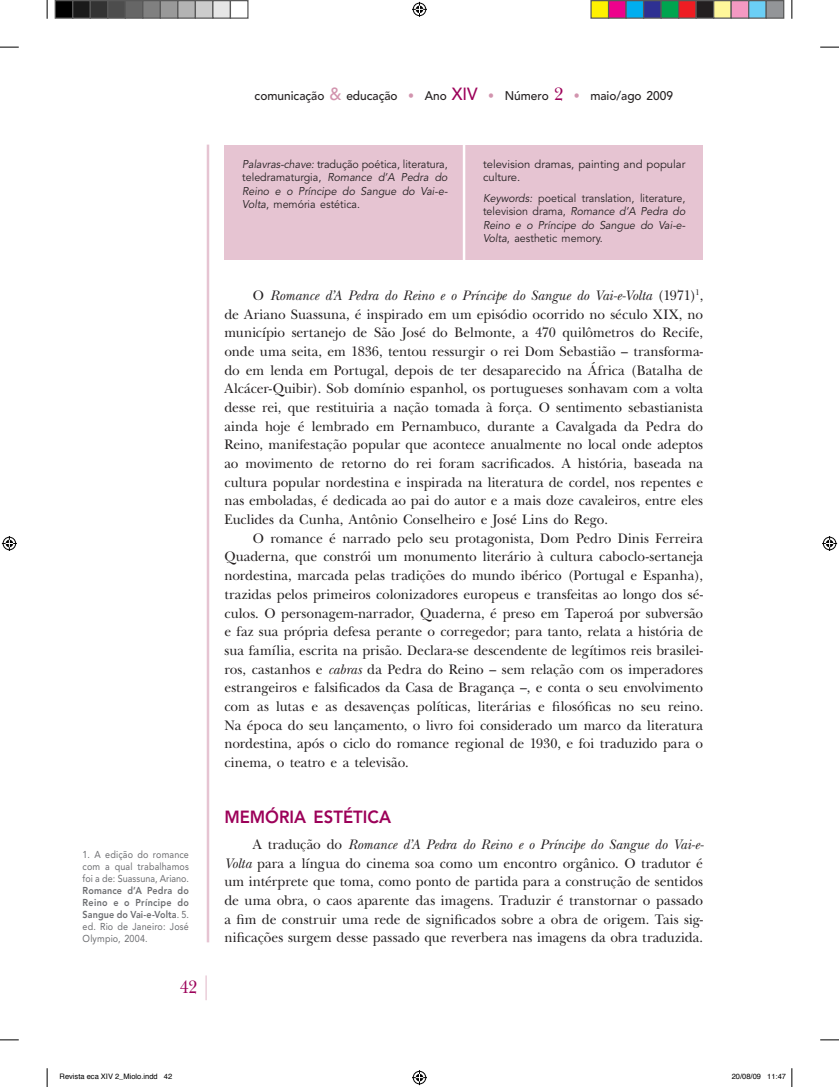
<style>
.page{position:relative;width:839px;height:1087px;background:#fff}
.page>*{position:absolute;margin:0;border:0;box-sizing:border-box;transform-origin:0 0}
.t1{font:18.75px "New Baskerville";color:#9c0159;scale:.9 1}
.t2{font:800 17.5px "Avenir";color:#9c0159;scale:.95 1}
.t3{font:14.38px/18.6px "New Baskerville";color:#231f20;text-align:justify;scale:.95 1}
.t4{font:500 12.5px "Avenir";color:#231f20;scale:.95 1}
.t5{font:italic 11.25px/13.5px "Avenir";color:#231f20;text-align:justify;scale:.95 1}
.t6{font:11.25px/13.5px "Avenir";color:#231f20;text-align:justify;scale:.95 1}
.t7{font:11.25px/13.5px "Avenir";color:#231f20}
.t8{font:800 10px/12px "Avenir";letter-spacing:.02em;color:#6c6d70;text-align:justify;scale:.9 1}
.t9{font:10px/12px "Avenir";letter-spacing:.015em;color:#6c6d70;text-align:justify;scale:.9 1}
.t10{font:7.5px "Helvetica";color:#000}
.s1{font-size:17.5px;color:#d294ae}
.s2{color:#d294ae}
.s3{font-size:17.5px;color:#9c0159}
.s4{font-family:"New Baskerville";font-weight:400;font-size:18.75px;color:#9c0159}
.s5{font-weight:400}
.s6{font-style:normal}
.s7{font-style:italic}
</style>
<div class="page">
<hr style="left:207px;top:145px;width:2px;height:797px;background:#e6c4d2">
<hr style="left:205px;top:975px;width:2px;height:25px;background:#e6c4d2">
<div style="left:224px;top:145px;width:479px;height:115px;background:#e6c4d2"></div>
<hr style="left:462px;top:138px;width:3px;height:128px;background:#fff">
<svg style="left:0;top:46px;width:19px;height:2px"></svg>
<svg style="left:820px;top:46px;width:18px;height:2px"></svg>
<svg style="left:0;top:1039px;width:19px;height:1px"></svg>
<svg style="left:820px;top:1039px;width:18px;height:1px"></svg>
<svg style="left:46px;top:0;width:2px;height:19px"></svg>
<svg style="left:46px;top:1068px;width:2px;height:18px"></svg>
<svg style="left:791px;top:0;width:1px;height:19px"></svg>
<svg style="left:412px;top:2px;width:15px;height:15px"></svg>
<svg style="left:412px;top:1070px;width:15px;height:14px"></svg>
<svg style="left:2px;top:536px;width:15px;height:15px"></svg>
<svg style="left:822px;top:536px;width:14px;height:15px"></svg>
<div style="left:55px;top:1px;width:18px;height:17px;background:#000"></div>
<div style="left:55px;top:0;width:18px;height:19px;border:1px solid #595959"></div>
<div style="left:73px;top:1px;width:17px;height:17px;background:#1a1a1a"></div>
<div style="left:72px;top:0;width:19px;height:19px;border:1px solid #595959"></div>
<div style="left:90px;top:1px;width:18px;height:17px;background:#333"></div>
<div style="left:90px;top:0;width:18px;height:19px;border:1px solid #595959"></div>
<div style="left:108px;top:1px;width:17px;height:17px;background:#4d4d4d"></div>
<div style="left:107px;top:0;width:19px;height:19px;border:1px solid #595959"></div>
<div style="left:125px;top:1px;width:18px;height:17px;background:#666"></div>
<div style="left:125px;top:0;width:18px;height:19px;border:1px solid #595959"></div>
<div style="left:143px;top:1px;width:17px;height:17px;background:#808080"></div>
<div style="left:142px;top:0;width:19px;height:19px;border:1px solid #595959"></div>
<div style="left:160px;top:1px;width:18px;height:17px;background:#999"></div>
<div style="left:160px;top:0;width:18px;height:19px;border:1px solid #595959"></div>
<div style="left:178px;top:1px;width:17px;height:17px;background:#b3b3b3"></div>
<div style="left:177px;top:0;width:19px;height:19px;border:1px solid #595959"></div>
<div style="left:195px;top:1px;width:18px;height:17px;background:#ccc"></div>
<div style="left:195px;top:0;width:18px;height:19px;border:1px solid #595959"></div>
<div style="left:213px;top:1px;width:17px;height:17px;background:#e6e6e6"></div>
<div style="left:212px;top:0;width:19px;height:19px;border:1px solid #595959"></div>
<div style="left:230px;top:0;width:18px;height:19px;border:1px solid #595959"></div>
<div style="left:591px;top:1px;width:17px;height:17px;background:#fff101"></div>
<div style="left:590px;top:0;width:19px;height:19px;border:1px solid #595959"></div>
<div style="left:608px;top:1px;width:18px;height:17px;background:#ed028c"></div>
<div style="left:607px;top:0;width:19px;height:19px;border:1px solid #595959"></div>
<div style="left:626px;top:1px;width:17px;height:17px;background:#00aeef"></div>
<div style="left:625px;top:0;width:19px;height:19px;border:1px solid #595959"></div>
<div style="left:643px;top:1px;width:18px;height:17px;background:#2e3092"></div>
<div style="left:642px;top:0;width:19px;height:19px;border:1px solid #595959"></div>
<div style="left:661px;top:1px;width:17px;height:17px;background:#00a54f"></div>
<div style="left:660px;top:0;width:19px;height:19px;border:1px solid #595959"></div>
<div style="left:678px;top:1px;width:18px;height:17px;background:#ee1d23"></div>
<div style="left:677px;top:0;width:19px;height:19px;border:1px solid #595959"></div>
<div style="left:696px;top:1px;width:17px;height:17px;background:#231f20"></div>
<div style="left:695px;top:0;width:19px;height:19px;border:1px solid #595959"></div>
<div style="left:713px;top:1px;width:18px;height:17px;background:#fff79a"></div>
<div style="left:712px;top:0;width:19px;height:19px;border:1px solid #595959"></div>
<div style="left:731px;top:1px;width:17px;height:17px;background:#f499c2"></div>
<div style="left:730px;top:0;width:19px;height:19px;border:1px solid #595959"></div>
<div style="left:748px;top:1px;width:18px;height:17px;background:#6bcff6"></div>
<div style="left:747px;top:0;width:19px;height:19px;border:1px solid #595959"></div>
<div style="left:766px;top:1px;width:17px;height:17px;background:#939598"></div>
<div style="left:765px;top:0;width:19px;height:19px;border:1px solid #595959"></div>
<svg style="left:791px;top:1068px;width:1px;height:18px"></svg>
<p class="t4" style="left:254px;top:89px;width:442px">comunicação <span class="s1">&amp;</span> educação <span class="s2">•</span> Ano <span class="s3">XIV</span> <span class="s2">•</span> Número <span class="s4">2</span> <span class="s2">•</span> maio/ago 2009</p>
<p class="t9" style="left:83px;top:848px;width:120px">1. A edição do romance com a qual trabalhamos foi a de: Suassuna, Ariano.</p>
<p class="t8" style="left:83px;top:884px;width:120px">Romance d’A Pedra do Reino e o Príncipe do Sangue do Vai-e-Volta<span class="s5">. 5. ed. Rio de Janeiro: José Olympio, 2004.</span></p>
<h1 class="t1" style="left:180px;top:975px;width:21px">42</h1>
<p class="t5" style="left:242px;top:157px;width:218px">Palavras-chave: <span class="s6">tradução poética, literatura, teledramaturgia,</span> Romance d’A Pedra do Reino e o Príncipe do Sangue do Vai-e-Volta<span class="s6">, memória estética.</span></p>
<p class="t7" style="left:483px;top:157px;width:204px">television dramas, painting and popular culture.</p>
<p class="t6" style="left:483px;top:191px;width:214px"><span class="s7">Keywords:</span> poetical translation, literature, television drama, <span class="s7">Romance d’A Pedra do Reino e o Príncipe do Sangue do Vai-e-Volta</span>, aesthetic memory.</p>
<p class="t3" style="left:224px;top:286px;width:505px;text-indent:28px">O <span class="s7">Romance d’A Pedra do Reino e o Príncipe do Sangue do Vai-e-Volta</span> (1971)<sup>1</sup>, de Ariano Suassuna, é inspirado em um episódio ocorrido no século XIX, no município sertanejo de São José do Belmonte, a 470 quilômetros do Recife, onde uma seita, em 1836, tentou ressurgir o rei Dom Sebastião – transforma&shy;do em lenda em Portugal, depois de ter desaparecido na África (Batalha de Alcácer-Quibir). Sob domínio espanhol, os portugueses sonhavam com a volta desse rei, que restituiria a nação tomada à força. O sentimento sebastianista ainda hoje é lembrado em Pernambuco, durante a Cavalgada da Pedra do Reino, manifestação popular que acontece anualmente no local onde adeptos ao movimento de retorno do rei foram sacrificados. A história, baseada na cultura popular nordestina e inspirada na literatura de cordel, nos repentes e nas emboladas, é dedicada ao pai do autor e a mais doze cavaleiros, entre eles Euclides da Cunha, Antônio Conselheiro e José Lins do Rego.</p>
<p class="t3" style="left:224px;top:529px;width:505px;text-indent:28px">O romance é narrado pelo seu protagonista, Dom Pedro Dinis Ferreira Quaderna, que constrói um monumento literário à cultura caboclo-sertaneja nordestina, marcada pelas tradições do mundo ibérico (Portugal e Espanha), trazidas pelos primeiros colonizadores europeus e transfeitas ao longo dos sé&shy;culos. O personagem-narrador, Quaderna, é preso em Taperoá por subversão e faz sua própria defesa perante o corregedor; para tanto, relata a história de sua família, escrita na prisão. Declara-se descendente de legítimos reis brasilei&shy;ros, castanhos e <span class="s7">cabras</span> da Pedra do Reino – sem relação com os imperadores estrangeiros e falsificados da Casa de Bragança –, e conta o seu envolvimento com as lutas e as desavenças políticas, literárias e filosóficas no seu reino.<br>Na época do seu lançamento, o livro foi considerado um marco da literatura nordestina, após o ciclo do romance regional de 1930, e foi traduzido para o cinema, o teatro e a televisão.</p>
<p class="t2" style="left:224px;top:806px;width:68px">Memória</p>
<p class="t2" style="left:313px;top:806px;width:53px">estética</p>
<p class="t3" style="left:224px;top:835px;width:506px;text-indent:28px">A tradução do <span class="s7">Romance d’A Pedra do Reino e o Príncipe do Sangue do Vai-e-Volta</span> para a língua do cinema soa como um encontro orgânico. O tradutor é um intérprete que toma, como ponto de partida para a construção de sentidos de uma obra, o caos aparente das imagens. Traduzir é transtornar o passado a fim de construir uma rede de significados sobre a obra de origem. Tais sig&shy;nificações surgem desse passado que reverbera nas imagens da obra traduzida.</p>
<p class="t10" style="left:60px;top:1070px;width:114px">Revista eca XIV 2_Miolo.indd 42</p>
<p class="t10" style="left:731px;top:1070px;width:56px">20/08/09 11:47</p>
</div>
